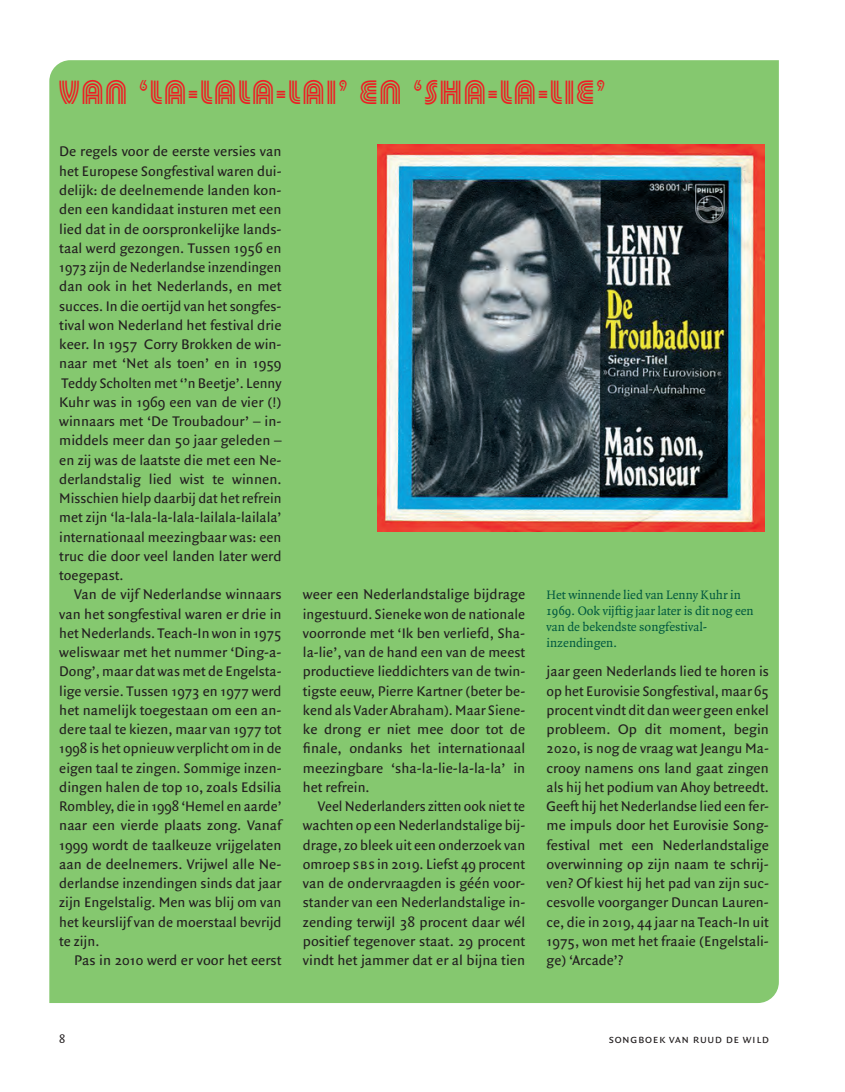
<style>
.page{position:relative;width:845px;height:1092px;background:#fff}
.page>*{position:absolute;margin:0;border:0;box-sizing:border-box;transform-origin:0 0}
.kop_kadertekst{font:35px "Pump Tri D";letter-spacing:.065em;color:#ee1d23}
.kaderteksten{font:14.88px/19.2px "Quadraat Sans OT";color:#231f20;text-align:justify}
.kaderteksten_NI{font:14.88px/19.2px "Quadraat Sans OT";color:#231f20;text-align:justify}
.bijschriften{font:13.12px/15.8px "Quadraat";color:#00583f}
.t1{font:12.25px "Quadraat Sans OT";letter-spacing:.05em;color:#231f20}
</style>
<div class="page">
<div style="left:49px;top:60px;width:730px;height:943px;background:#85c86f"></div>
<img style="left:378px;top:145px;width:386px;height:386px">
<p class="kop_kadertekst" style="left:59px;top:72px;width:548px">VAN ‘LA-LALA-LAI’ EN ‘SHA-LA-LIE’</p>
<p class="kaderteksten_NI" style="left:59px;top:142px;width:224px">De regels voor de eerste versies van het Europese Songfestival waren dui&shy;delijk: de deelnemende landen kon&shy;den een kandidaat insturen met een lied dat in de oorspronkelijke lands&shy;taal werd gezongen. Tussen 1956 en 1973 zijn de Nederlandse inzendingen dan ook in het Nederlands, en met succes. In die oertijd van het songfes&shy;tival won Nederland het festival drie keer. In 1957 Corry Brokken de win&shy;naar met ‘Net als toen’ en in 1959<br>Teddy Scholten met ‘’n Beetje’. Lenny Kuhr was in 1969 een van de vier (!) winnaars met ‘De Troubadour’ – in&shy;middels meer dan 50 jaar geleden – en zij was de laatste die met een Ne&shy;derlandstalig lied wist te winnen.<br>Misschien hielp daarbij dat het refrein met zijn ‘la-lala-la-lala-lailala-lailala’ internationaal meezingbaar was: een truc die door veel landen later werd toegepast.</p>
<p class="kaderteksten" style="left:59px;top:585px;width:224px;text-indent:15px">Van de vijf Nederlandse winnaars van het songfestival waren er drie in het Nederlands. Teach-In won in 1975 weliswaar met het nummer ‘Ding-a-Dong’, maar dat was met de Engelsta&shy;lige versie. Tussen 1973 en 1977 werd het namelijk toegestaan om een an&shy;dere taal te kiezen, maar van 1977 tot 1998 is het opnieuw verplicht om in de eigen taal te zingen. Sommige inzen&shy;dingen halen de top 10, zoals Edsilia Rombley, die in 1998 ‘Hemel en aarde’ naar een vierde plaats zong. Vanaf 1999 wordt de taalkeuze vrijgelaten aan de deelnemers. Vrijwel alle Ne&shy;derlandse inzendingen sinds dat jaar zijn Engelstalig. Men was blij om van het keurslijf van de moerstaal bevrijd te zijn.</p>
<p class="kaderteksten" style="left:74px;top:951px;width:209px">Pas in 2010 werd er voor het eerst</p>
<p class="kaderteksten" style="left:303px;top:585px;width:224px">weer een Nederlandstalige bijdrage ingestuurd. Sieneke won de nationale voorronde met ‘Ik ben verliefd, Sha&shy;la-lie’, van de hand een van de meest productieve lieddichters van de twin&shy;tigste eeuw, Pierre Kartner (beter be&shy;kend als Vader Abraham). Maar Siene&shy;ke drong er niet mee door tot de finale, ondanks het internationaal meezingbare ‘sha-la-lie-la-la-la’ in het refrein.</p>
<p class="kaderteksten" style="left:303px;top:797px;width:224px;text-indent:15px">Veel Nederlanders zitten ook niet te wachten op een Nederlandstalige bij&shy;drage, zo bleek uit een onderzoek van omroep sbs in 2019. Liefst 49 procent van de ondervraagden is géén voor&shy;stander van een Nederlandstalige in&shy;zending terwijl 38 procent daar wél positief tegenover staat. 29 procent vindt het jammer dat er al bijna tien</p>
<p class="bijschriften" style="left:546px;top:588px;width:209px">Het winnende lied van Lenny Kuhr in<br>1969. Ook vijftig jaar later is dit nog een van de bekendste songfestival&shy;inzendingen.</p>
<p class="kaderteksten" style="left:546px;top:662px;width:224px">jaar geen Nederlands lied te horen is op het Eurovisie Songfestival, maar 65 procent vindt dit dan weer geen enkel probleem. Op dit moment, begin 2020, is nog de vraag wat Jeangu Ma&shy;crooy namens ons land gaat zingen als hij het podium van Ahoy betreedt.<br>Geeft hij het Nederlandse lied een fer&shy;me impuls door het Eurovisie Song&shy;festival met een Nederlandstalige overwinning op zijn naam te schrij&shy;ven? Of kiest hij het pad van zijn suc&shy;cesvolle voorganger Duncan Lauren&shy;ce, die in 2019, 44 jaar na Teach-In uit 1975, won met het fraaie (Engelstali&shy;ge) ‘Arcade’?</p>
<p class="t1" style="left:59px;top:1031px;width:8px">8</p>
<p class="t1" style="left:609px;top:1031px;width:92px">songboek van ruu</p>
<p class="t1" style="left:715px;top:1031px;width:56px">d de wild</p>
</div>
